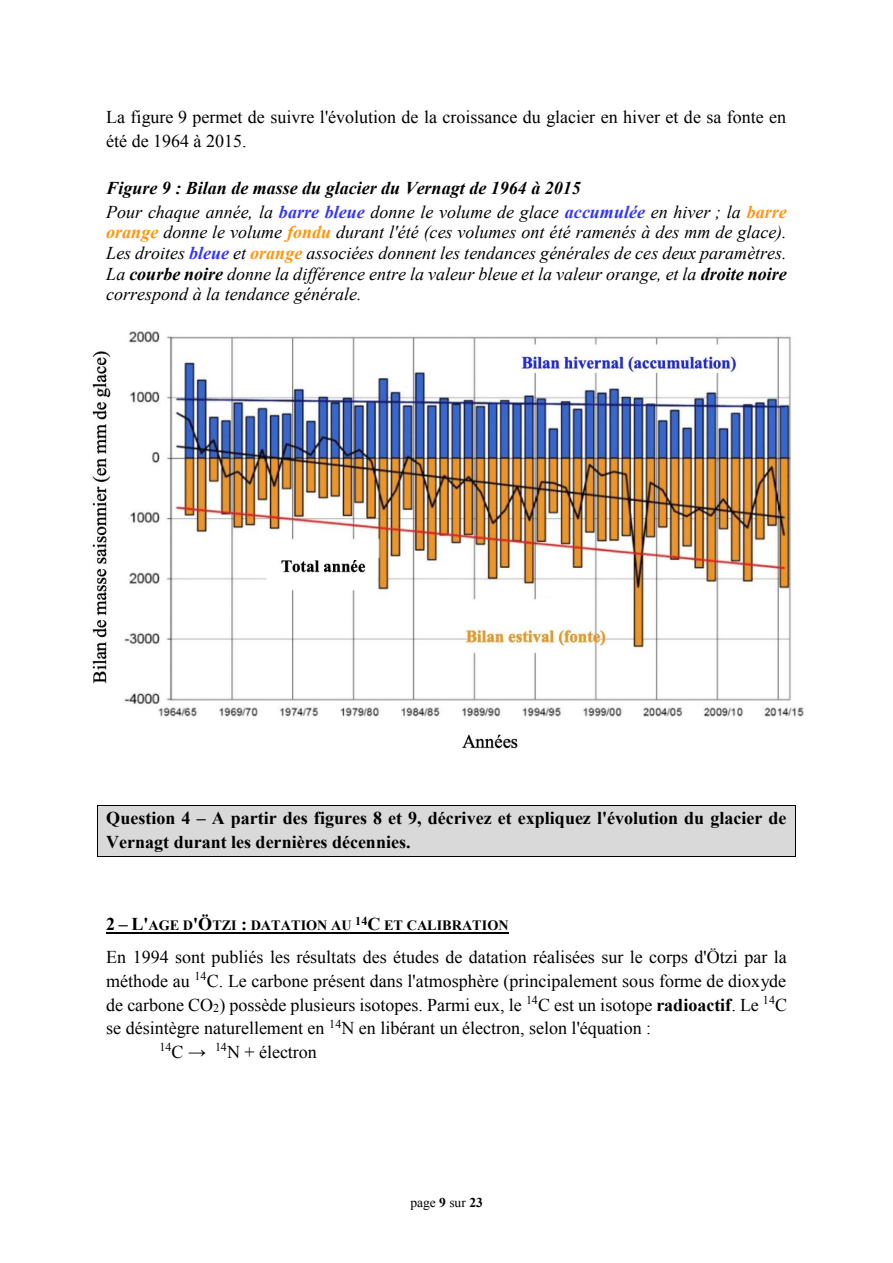
<style>
.page{position:relative;width:893px;height:1263px;background:#fff}
.page>*{position:absolute;margin:0;border:0;box-sizing:border-box;transform-origin:0 0}
.t1{font:18px/24px "Times New Roman";color:#000}
.t2{font:italic 18px/20.7px "Times New Roman";color:#000;text-align:justify}
.t3{font:italic 700 18px/23.2px "Times New Roman";color:#000}
.t4{font:700 18px/24px "Times New Roman";color:#000}
.t5{font:700 14.25px "Times New Roman";color:#000}
.t6{font:13.5px "Times New Roman";color:#000}
.t7{font:700 13.5px "Times New Roman";color:#000}
.s1{font-weight:400}
.s2{color:#33f}
.s3{color:#ff950e}
.s4{font-weight:700;color:#ff950e}
.s5{font-weight:700;color:#33f}
.s6{font-weight:700}
.s7{font-size:18px}
.s8{font-size:12px}
</style>
<div class="page">
<div style="left:98px;top:806px;width:697px;height:25px;background:#d9d9d9"></div>
<hr style="left:98px;top:805px;width:697px;height:1px;background:#000">
<div style="left:98px;top:831px;width:697px;height:25px;background:#d9d9d9"></div>
<hr style="left:98px;top:856px;width:697px;height:1px;background:#000">
<svg style="left:97px;top:805px;width:1px;height:52px"></svg>
<svg style="left:795px;top:805px;width:1px;height:52px"></svg>
<hr style="left:106px;top:932px;width:403px;height:2px;background:#000">
<img style="left:92px;top:331px;width:712px;height:418px">
<p class="t1" style="left:106px;top:104px;width:681px">La figure 9 permet de suivre l'évolution de la croissance du glacier en hiver et de sa fonte en été de 1964 à 2015.</p>
<p class="t3" style="left:106px;top:176px;width:682px">Figure 9 : Bilan de masse du glacier du Vernagt de 1964 à 2015<br><span class="s1">Pour chaque année, la</span> <span class="s2">barre bleue</span> <span class="s1">donne le volume de glace</span> <span class="s2">accumulée</span> <span class="s1">en hiver ; la</span> <span class="s3">barre</span></p>
<p class="t2" style="left:106px;top:222px;width:682px"><span class="s4">orange</span> donne le volume <span class="s4">fondu</span> durant l'été (ces volumes ont été ramenés à des mm de glace).<br>Les droites <span class="s5">bleue</span> et <span class="s4">orange</span> associées donnent les tendances générales de ces deux paramètres.<br>La <span class="s6">courbe noire</span> donne la différence entre la valeur bleue et la valeur orange, et la <span class="s6">droite noire </span>correspond à la tendance générale.</p>
<p class="t4" style="left:106px;top:805px;width:682px">Question 4 – A partir des figures 8 et 9, décrivez et expliquez l'évolution du glacier de<br>Vernagt durant les dernières décennies.</p>
<p class="t5" style="left:106px;top:916px;width:404px"><span class="s7">2 – L'</span>AGE D<span class="s7">'Ö</span>TZI <span class="s7">:</span> DATATION AU <sup>14</sup><span class="s7">C</span> ET CALIBRATION</p>
<p class="t1" style="left:106px;top:945px;width:682px">En 1994 sont publiés les résultats des études de datation réalisées sur le corps d'Ötzi par la</p>
<p class="t1" style="left:106px;top:968px;width:681px">méthode au <sup>14</sup>C. Le carbone présent dans l'atmosphère (principalement sous forme de dioxyde</p>
<p class="t1" style="left:106px;top:992px;width:682px">de carbone CO<span class="s8">2</span>) possède plusieurs isotopes. Parmi eux, le <sup>14</sup>C est un isotope <span class="s6">radioactif</span>. Le <sup>14</sup>C</p>
<p class="t1" style="left:106px;top:1016px;width:546px">se désintègre naturellement en <sup>14</sup>N en libérant un électron, selon l'équation :</p>
<p class="t1" style="left:159px;top:1040px;width:159px"><sup>14</sup>C → <sup>14</sup>N + électron</p>
<p class="t1" style="left:269px;top:945px;width:92px">des résultats</p>
<p class="t7" style="left:439px;top:1193px;width:8px">9</p>
<p class="t7" style="left:476px;top:1193px;width:8px">3</p>
<p class="t6" style="left:410px;top:1193px;width:74px">page <span class="s6">8</span> sur <span class="s6">22</span></p>
</div>
